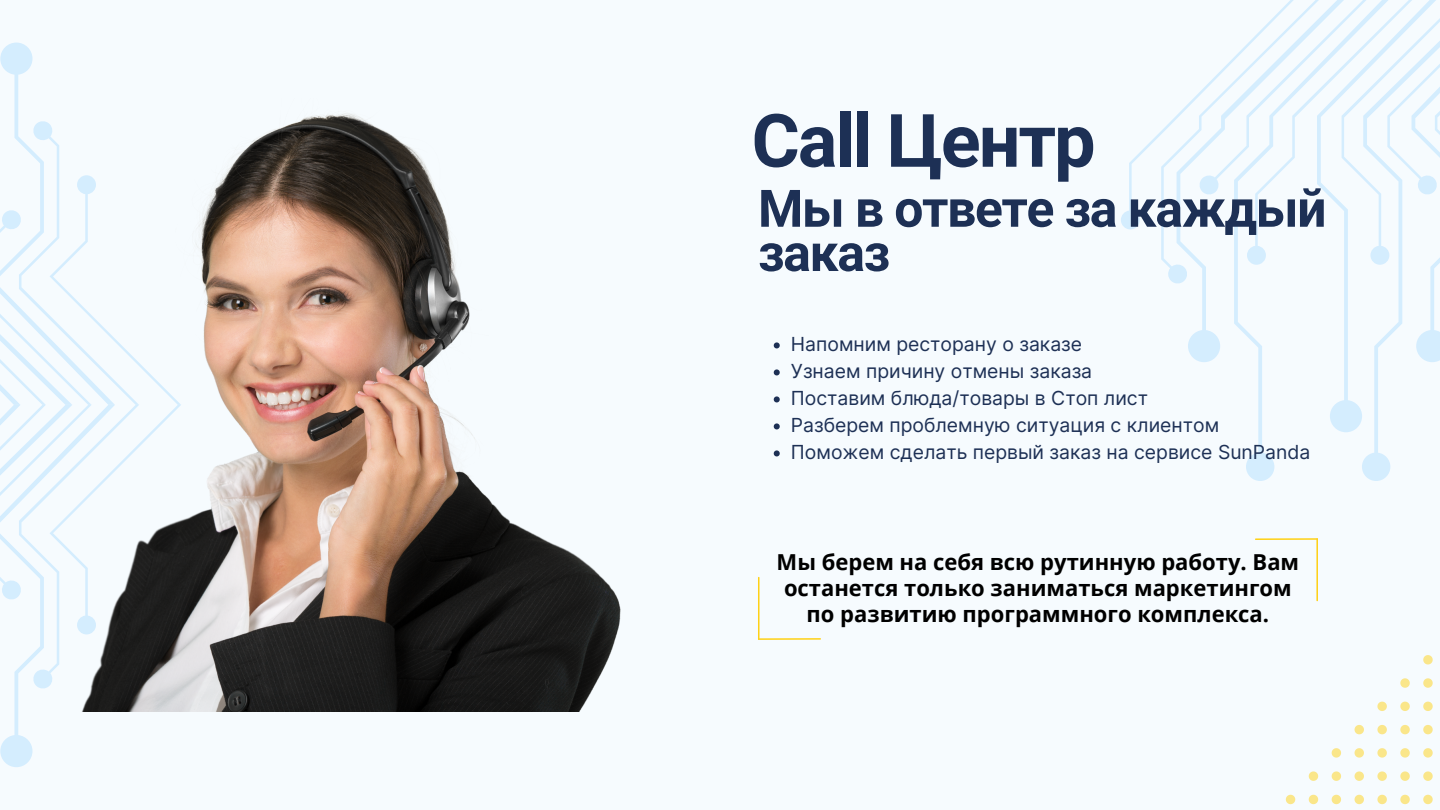
<style>
.page{position:relative;width:1440px;height:810px;background:#f6fbfe}
.page>*{position:absolute;margin:0;border:0;box-sizing:border-box;transform-origin:0 0}
.t1{font:700 73.7px "Roboto";letter-spacing:-.025em;color:#1d3055}
.t2{font:700 51.8px/44.2px "Roboto";letter-spacing:-.025em;color:#1d3055}
.t3{font:700 22px/26.2px "Open Sans";color:#000;text-align:center}
.t4{font:19.4px "Inter";color:#1d3055}
</style>
<div class="page">
<svg style="left:0;top:405px;width:181px;height:362px"></svg>
<svg style="left:0;top:42px;width:81px;height:363px"></svg>
<svg style="left:1286px;top:795px;width:9px;height:9px"></svg>
<svg style="left:1309px;top:795px;width:9px;height:9px"></svg>
<svg style="left:1309px;top:771px;width:9px;height:10px"></svg>
<svg style="left:1332px;top:795px;width:9px;height:9px"></svg>
<svg style="left:1332px;top:771px;width:9px;height:10px"></svg>
<svg style="left:1332px;top:748px;width:9px;height:10px"></svg>
<svg style="left:1355px;top:795px;width:9px;height:9px"></svg>
<svg style="left:1355px;top:771px;width:9px;height:10px"></svg>
<svg style="left:1355px;top:748px;width:9px;height:10px"></svg>
<svg style="left:1355px;top:725px;width:9px;height:9px"></svg>
<svg style="left:1377px;top:795px;width:10px;height:9px"></svg>
<svg style="left:1377px;top:771px;width:10px;height:10px"></svg>
<svg style="left:1377px;top:748px;width:10px;height:10px"></svg>
<svg style="left:1377px;top:725px;width:10px;height:9px"></svg>
<svg style="left:1377px;top:702px;width:10px;height:9px"></svg>
<svg style="left:1400px;top:795px;width:10px;height:9px"></svg>
<svg style="left:1400px;top:771px;width:10px;height:10px"></svg>
<svg style="left:1400px;top:748px;width:10px;height:10px"></svg>
<svg style="left:1400px;top:725px;width:10px;height:9px"></svg>
<svg style="left:1400px;top:702px;width:10px;height:9px"></svg>
<svg style="left:1400px;top:678px;width:10px;height:10px"></svg>
<svg style="left:1423px;top:795px;width:10px;height:9px"></svg>
<svg style="left:1423px;top:771px;width:10px;height:10px"></svg>
<svg style="left:1423px;top:748px;width:10px;height:10px"></svg>
<svg style="left:1423px;top:725px;width:10px;height:9px"></svg>
<svg style="left:1423px;top:702px;width:10px;height:9px"></svg>
<svg style="left:1423px;top:678px;width:10px;height:10px"></svg>
<svg style="left:1423px;top:655px;width:10px;height:9px"></svg>
<svg style="left:1121px;top:0;width:319px;height:481px"></svg>
<img style="left:81px;top:113px;width:540px;height:598px">
<svg style="left:774px;top:342px;width:6px;height:6px"></svg>
<svg style="left:774px;top:369px;width:6px;height:6px"></svg>
<svg style="left:774px;top:396px;width:6px;height:6px"></svg>
<svg style="left:774px;top:423px;width:6px;height:6px"></svg>
<svg style="left:774px;top:450px;width:6px;height:6px"></svg>
<hr style="left:1316px;top:538px;width:2px;height:63px;background:#ffd116">
<hr style="left:1255px;top:538px;width:63px;height:2px;background:#ffd116">
<hr style="left:758px;top:577px;width:2px;height:63px;background:#ffd116">
<hr style="left:758px;top:638px;width:63px;height:2px;background:#ffd116">
<p class="t1" style="left:752px;top:98px;width:346px">Call Центр</p>
<p class="t2" style="left:758px;top:187px;width:570px">Мы в ответе за каждый заказ</p>
<p class="t4" style="left:791px;top:333px;width:293px">Напомним ресторану о заказе</p>
<p class="t4" style="left:791px;top:360px;width:303px">Узнаем причину отмены заказа</p>
<p class="t4" style="left:791px;top:387px;width:359px">Поставим блюда/товары в Стоп лист</p>
<p class="t4" style="left:791px;top:414px;width:430px">Разберем проблемную ситуация с клиентом</p>
<p class="t4" style="left:791px;top:441px;width:521px">Поможем сделать первый заказ на сервисе SunPanda</p>
<p class="t3" style="left:777px;top:548px;width:524px">Мы берем на себя всю рутинную работу. Вам останется только заниматься маркетингом по развитию программного комплекса.</p>
</div>
